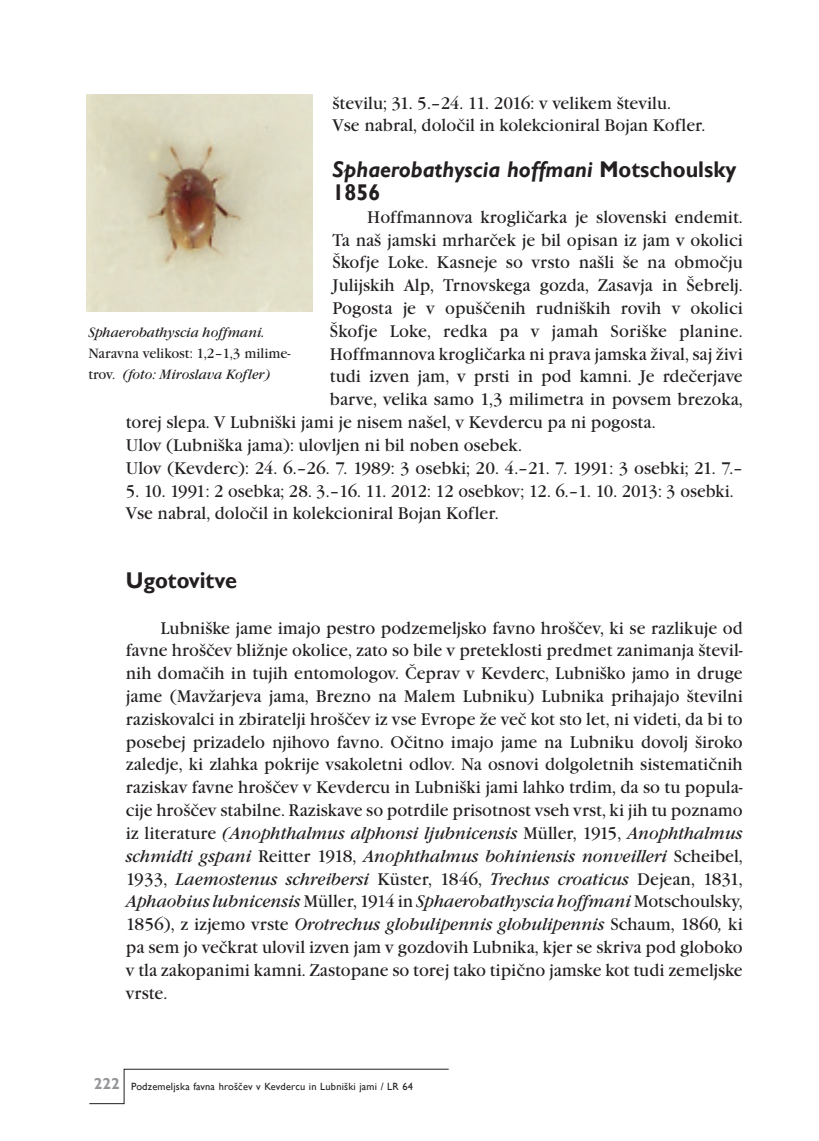
<style>
.page{position:relative;width:819px;height:1141px;background:#fff}
.page>*{position:absolute;margin:0;border:0;box-sizing:border-box;transform-origin:0 0}
.Podnaslov_BOLD_13_R{font:italic 700 22.75px/22.8px "Gill Sans";color:#231f20;scale:.95 1}
.Podnaslov_BOLD_13_R-2{font:700 22.75px "Gill Sans";color:#231f20;scale:.95 1}
.Body__7_first_line{font:17.5px/22.8px "Garamond Itc TEE";color:#231f20;text-align:justify;scale:.95 1}
.Body_7_first_line_b{font:17.5px "Garamond Itc TEE";color:#231f20;scale:.95 1}
.Body_7_first_line_b-2{font:17.5px "Garamond Itc TEE";color:#231f20;scale:.93 1}
.Tekst_k_sliki_levo{font:italic 14px/21px "Garamond Itc TEE";color:#231f20;scale:.95 1}
.t1{font:10.5px "Gill Sans";letter-spacing:.02em;color:#231f20}
.s1{font-style:normal}
.s2{font-style:italic}
.s3{font-weight:700;font-size:15.75px;color:#939598}
</style>
<div class="page">
<svg style="left:89px;top:1069px;width:360px;height:35px"></svg>
<img style="left:87px;top:94px;width:226px;height:218px">
<p class="Body_7_first_line_b" style="left:332px;top:93px;width:358px">številu; 31. 5.–24. 11. 2016: v velikem številu.</p>
<p class="Body_7_first_line_b" style="left:332px;top:116px;width:394px">Vse nabral, določil in kolekcioniral Bojan Kofler.</p>
<p class="Podnaslov_BOLD_13_R" style="left:332px;top:159px;width:426px">Sphaerobathyscia hoffmani <span class="s1">Motschoulsky<br>1856</span></p>
<p class="Body__7_first_line" style="left:367px;top:206px;width:397px">Hoffmannova krogličarka je slovenski endemit.</p>
<p class="Body__7_first_line" style="left:332px;top:229px;width:433px">Ta naš jamski mrharček je bil opisan iz jam v okolici</p>
<p class="Body__7_first_line" style="left:332px;top:251px;width:433px">Škofje Loke. Kasneje so vrsto našli še na območju</p>
<p class="Body__7_first_line" style="left:332px;top:274px;width:433px">Julijskih Alp, Trnovskega gozda, Zasavja in Šebrelj.</p>
<p class="Body__7_first_line" style="left:332px;top:297px;width:433px">Pogosta je v opuščenih rudniških rovih v okolici</p>
<p class="Body__7_first_line" style="left:330px;top:320px;width:436px">Škofje Loke, redka pa v jamah Soriške planine.</p>
<p class="Body__7_first_line" style="left:330px;top:343px;width:436px">Hoffmannova krogličarka ni prava jamska žival, saj živi</p>
<p class="Body__7_first_line" style="left:330px;top:365px;width:436px">tudi izven jam, v prsti in pod kamni. Je rdečerjave</p>
<p class="Body__7_first_line" style="left:330px;top:388px;width:436px">barve, velika samo 1,3 milimetra in povsem brezoka,</p>
<p class="Body__7_first_line" style="left:126px;top:411px;width:559px">torej slepa. V Lubniški jami je nisem našel, v Kevdercu pa ni pogosta.</p>
<p class="Body_7_first_line_b" style="left:126px;top:435px;width:418px">Ulov (Lubniška jama): ulovljen ni bil noben osebek.</p>
<p class="Body_7_first_line_b" style="left:126px;top:458px;width:651px">Ulov (Kevderc): 24. 6.–26. 7. 1989: 3 osebki; 20. 4.–21. 7. 1991: 3 osebki; 21. 7.–</p>
<p class="Body_7_first_line_b-2" style="left:126px;top:481px;width:655px">5. 10. 1991: 2 osebka; 28. 3.–16. 11. 2012: 12 osebkov; 12. 6.–1. 10. 2013: 3 osebki.</p>
<p class="Body_7_first_line_b" style="left:126px;top:504px;width:394px">Vse nabral, določil in kolekcioniral Bojan Kofler.</p>
<p class="Tekst_k_sliki_levo" style="left:88px;top:322px;width:214px">Sphaerobathyscia hoffmani.<br><span class="s1">Naravna velikost: 1,2–1,3 milime&shy;trov.</span> (foto: Miroslava Kofler)</p>
<p class="Podnaslov_BOLD_13_R-2" style="left:126px;top:566px;width:118px">Ugotovitve</p>
<p class="Body__7_first_line" style="left:126px;top:616px;width:651px;text-indent:35px">Lubniške jame imajo pestro podzemeljsko favno hroščev, ki se razlikuje od favne hroščev bližnje okolice, zato so bile v preteklosti predmet zanimanja števil&shy;nih domačih in tujih entomologov. Čeprav v Kevderc, Lubniško jamo in druge jame (Mavžarjeva jama, Brezno na Malem Lubniku) Lubnika prihajajo številni raziskovalci in zbiratelji hroščev iz vse Evrope že več kot sto let, ni videti, da bi to posebej prizadelo njihovo favno. Očitno imajo jame na Lubniku dovolj široko zaledje, ki zlahka pokrije vsakoletni odlov. Na osnovi dolgoletnih sistematičnih raziskav favne hroščev v Kevdercu in Lubniški jami lahko trdim, da so tu popula&shy;cije hroščev stabilne. Raziskave so potrdile prisotnost vseh vrst, ki jih tu poznamo iz literature <span class="s2">(Anophthalmus alphonsi ljubnicensis</span> Müller, 1915, <span class="s2">Anophthalmus schmidti gspani</span> Reitter 1918, <span class="s2">Anophthalmus bohiniensis nonveilleri</span> Scheibel, 1933, <span class="s2">Laemostenus schreibersi</span> Küster, 1846, <span class="s2">Trechus croaticus</span> Dejean, 1831, <span class="s2">Aphaobius lubnicensis</span> Müller, 1914 in <span class="s2">Sphaerobathyscia hoffmani</span> Motschoulsky, 1856), z izjemo vrste <span class="s2">Orotrechus globulipennis globulipennis</span> Schaum, 1860<span class="s2">,</span> ki pa sem jo večkrat ulovil izven jam v gozdovih Lubnika, kjer se skriva pod globoko v tla zakopanimi kamni. Zastopane so torej tako tipično jamske kot tudi zemeljske vrste.</p>
<p class="t1" style="left:94px;top:1080px;width:321px"><span class="s3">222</span> Podzemeljska favna hroščev v Kevdercu in Lubniški jami / LR 64</p>
</div>
